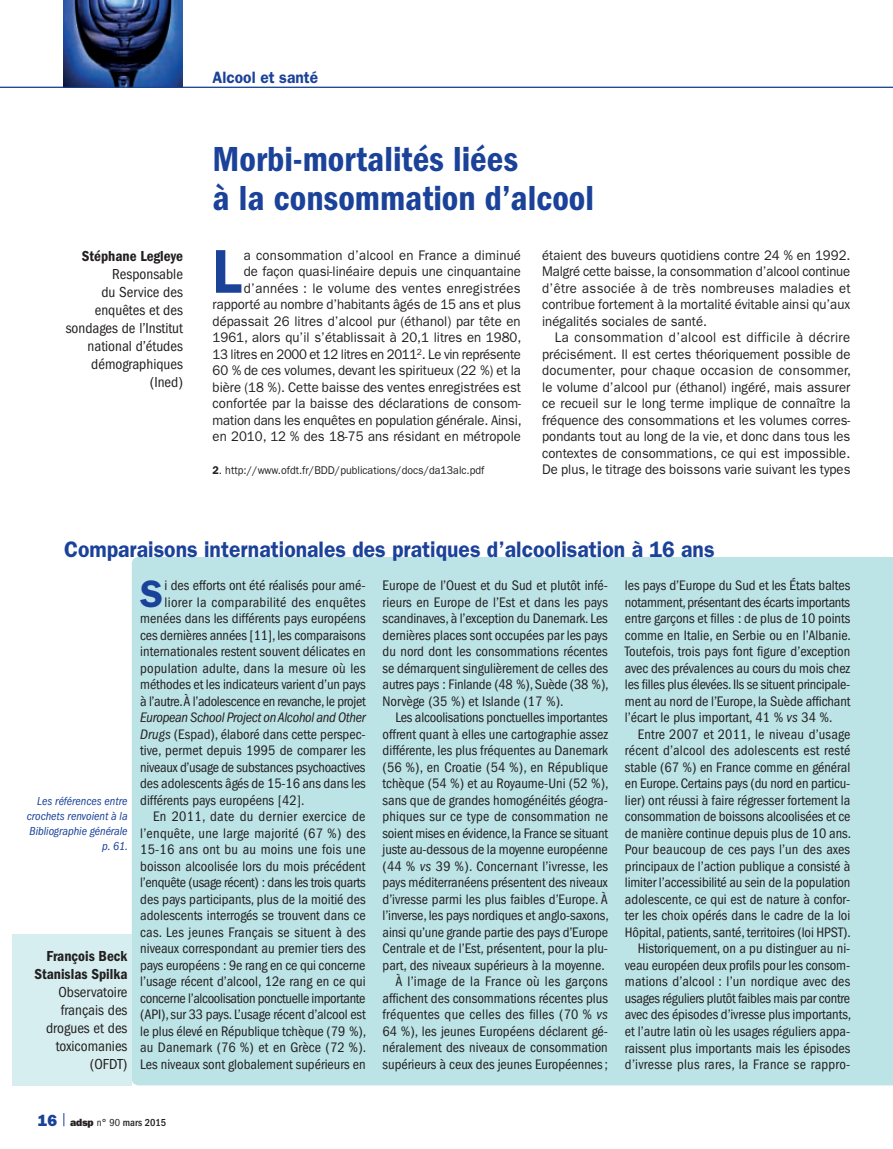
<style>
.page{position:relative;width:893px;height:1149px;background:#fff}
.page>*{position:absolute;margin:0;border:0;box-sizing:border-box;transform-origin:0 0}
.t1{font:600 62.1px "ITC Franklin Gothic Std";color:#1b4299;scale:.94 1}
.t2{font:600 38.25px "ITC Franklin Gothic Std";color:#1b4299}
.t3{font:36px/39px "ITC Franklin Gothic Std Dm Cd";color:#1b4299}
.t4{font:600 22.5px "ITC Franklin Gothic Std";color:#1b4299;scale:.94 1}
.t5{font:600 16.5px "ITC Franklin Gothic Std";color:#1b4299;scale:.94 1}
.t6{font:condensed 15px/18px "ITC Franklin Gothic Std";color:#231f20;text-align:right}
.t7{font:15px/18px "ITC Franklin Gothic Std Dm Cd";color:#231f20;text-align:right}
.t8{font:condensed 14.25px/16.5px "ITC Franklin Gothic Std";color:#231f20;text-align:justify}
.t9{font:13.95px/16.5px "ITC Franklin Gothic Std";color:#231f20;text-align:justify;scale:.94 1}
.t10{font:italic condensed 12px/15px "ITC Franklin Gothic Std";color:#1b4299;text-align:right}
.t11{font:11.25px "ITC Franklin Gothic Std";color:#231f20;scale:.94 1}
.t12{font:500 condensed 10.5px "ITC Franklin Gothic Std";color:#231f20}
.s1{font-weight:600}
.s2{font-style:italic}
.s3{font-family:"ITC Franklin Gothic Std Hvy";font-weight:400;font-stretch:normal;font-size:16.2px;color:#1b4299}
.s4{font-family:"ITC Franklin Gothic Std Hvy";font-weight:400;font-stretch:normal}
.s5{font-weight:400}
</style>
<div class="page">
<svg style="left:64px;top:1113px;width:1px;height:12px"></svg>
<img style="left:64px;top:0;width:119px;height:87px">
<hr style="left:0;top:87px;width:893px;height:1px;background:#1b4299">
<div style="left:132px;top:557px;width:761px;height:527px;background:#bce3e5"></div>
<div style="left:13px;top:933px;width:119px;height:152px;background:#d6eeef"></div>
<p class="t5" style="left:213px;top:68px;width:114px">Alcool et santé</p>
<p class="t7" style="left:82px;top:247px;width:103px">Stéphane Legleye</p>
<p class="t6" style="left:66px;top:265px;width:119px">Responsable<br>du Service des enquêtes et des sondages de l’Institut national d’études démographiques (Ined)</p>
<h3 class="t3" style="left:213px;top:140px;width:383px">Morbi-mortalités liées<br>à la consommation d’alcool</h3>
<p class="t9" style="left:213px;top:247px;width:330px;text-align:right">a consommation d’alcool en France a diminué<br>de façon quasi-linéaire depuis une cinquantaine d’années : le volume des ventes enregistrées rapporté au nombre d’habitants âgés de 15 ans et plus dépassait 26 litres d’alcool pur (éthanol) par tête en 1961, alors qu’il s’établissait à 20,1 litres en 1980, 13 litres en 2000 et 12 litres en 2011<sup>2</sup>. Le vin représente 60 % de ces volumes, devant les spiritueux (22 %) et la bière (18 %). Cette baisse des ventes enregistrées est confortée par la baisse des déclarations de consom&shy;mation dans les enquêtes en population générale. Ainsi, en 2010, 12 % des 18‑75 ans résidant en métropole</p>
<p class="t11" style="left:213px;top:464px;width:291px"><span class="s1">2</span>. http://www.ofdt.fr/BDD/publications/docs/da13alc.pdf</p>
<h1 class="t1" style="left:213px;top:234px;width:33px">L</h1>
<p class="t9" style="left:542px;top:247px;width:330px">étaient des buveurs quotidiens contre 24 % en 1992.<br>Malgré cette baisse, la consommation d’alcool continue d’être associée à de très nombreuses maladies et contribue fortement à la mortalité évitable ainsi qu’aux inégalités sociales de santé.</p>
<p class="t9" style="left:542px;top:329px;width:330px;text-indent:13px">La consommation d’alcool est difficile à décrire précisément. Il est certes théoriquement possible de documenter, pour chaque occasion de consommer, le volume d’alcool pur (éthanol) ingéré, mais assurer ce recueil sur le long terme implique de connaître la fréquence des consommations et les volumes corres&shy;pondants tout au long de la vie, et donc dans tous les contextes de consommations, ce qui est impossible.<br>De plus, le titrage des boissons varie suivant les types</p>
<h3 class="t4" style="left:64px;top:535px;width:693px">Comparaisons internationales des pratiques d’alcoolisation à 16 ans</h3>
<h2 class="t2" style="left:140px;top:570px;width:24px">S</h2>
<p class="t8" style="left:625px;top:577px;width:228px">les pays d’Europe du Sud et les États baltes notamment, présentant des écarts importants entre garçons et filles : de plus de 10 points comme en Italie, en Serbie ou en l’Albanie.<br>Toutefois, trois pays font figure d’exception avec des prévalences au cours du mois chez les filles plus élevées. Ils se situent principale&shy;ment au nord de l’Europe, la Suède affichant l’écart le plus important, 41 % <span class="s2">vs</span> 34 %.</p>
<p class="t8" style="left:625px;top:725px;width:228px;text-align:right">Entre 2007 et 2011, le niveau d’usage récent d’alcool des adolescents est resté stable (67 %) en France comme en général en Europe. Certains pays (du nord en particu&shy;lier) ont réussi à faire régresser fortement la consommation de boissons alcoolisées et ce de manière continue depuis plus de 10 ans.<br>Pour beaucoup de ces pays l’un des axes principaux de l’action publique a consisté à limiter l’accessibilité au sein de la population adolescente, ce qui est de nature à confor&shy;ter les choix opérés dans le cadre de la loi Hôpital, patients, santé, territoires (loi HPST).<br>Historiquement, on a pu distinguer au ni&shy;veau européen deux profils pour les consom&shy;mations d’alcool : l’un nordique avec des usages réguliers plutôt faibles mais par contre avec des épisodes d’ivresse plus importants, et l’autre latin où les usages réguliers appa&shy;raissent plus importants mais les épisodes d’ivresse plus rares, la France se rappro-</p>
<p class="t8" style="left:140px;top:577px;width:227px;text-align:right">i des efforts ont été réalisés pour amé&shy;liorer la comparabilité des enquêtes menées dans les différents pays européens ces dernières années [11], les comparaisons internationales restent souvent délicates en population adulte, dans la mesure où les méthodes et les indicateurs varient d’un pays à l’autre. À l’adolescence en revanche, le projet</p>
<p class="t8" style="left:140px;top:709px;width:227px"><span class="s2">European School Project on Alcohol and Other Drugs</span> (Espad), élaboré dans cette perspec&shy;tive, permet depuis 1995 de comparer les niveaux d’usage de substances psychoactives des adolescents âgés de 15‑16 ans dans les différents pays européens [42].</p>
<p class="t8" style="left:140px;top:808px;width:228px;text-indent:13px">En 2011, date du dernier exercice de l’enquête, une large majorité (67 %) des 15‑16 ans ont bu au moins une fois une boisson alcoolisée lors du mois précédent l’enquête (usage récent) : dans les trois quarts des pays participants, plus de la moitié des adolescents interrogés se trouvent dans ce cas. Les jeunes Français se situent à des niveaux correspondant au premier tiers des pays européens : 9e rang en ce qui concerne l’usage récent d’alcool, 12e rang en ce qui concerne l’alcoolisation ponctuelle importante (API), sur 33 pays. L’usage récent d’alcool est le plus élevé en République tchèque (79 %), au Danemark (76 %) et en Grèce (72 %).<br>Les niveaux sont globalement supérieurs en</p>
<p class="t8" style="left:383px;top:577px;width:228px">Europe de l’Ouest et du Sud et plutôt infé&shy;rieurs en Europe de l’Est et dans les pays scandinaves, à l’exception du Danemark. Les dernières places sont occupées par les pays du nord dont les consommations récentes se démarquent singulièrement de celles des autres pays : Finlande (48 %), Suède (38 %), Norvège (35 %) et Islande (17 %).</p>
<p class="t8" style="left:383px;top:709px;width:228px;text-align:right">Les alcoolisations ponctuelles importantes offrent quant à elles une cartographie assez différente, les plus fréquentes au Danemark (56 %), en Croatie (54 %), en République tchèque (54 %) et au Royaume-Uni (52 %), sans que de grandes homogénéités géogra&shy;phiques sur ce type de consommation ne soient mises en évidence, la France se situant juste au-dessous de la moyenne européenne (44 % <span class="s2">vs</span> 39 %). Concernant l’ivresse, les pays méditerranéens présentent des niveaux d’ivresse parmi les plus faibles d’Europe. À l’inverse, les pays nordiques et anglo-saxons, ainsi qu’une grande partie des pays d’Europe Centrale et de l’Est, présentent, pour la plu&shy;part, des niveaux supérieurs à la moyenne.<br>À l’image de la France où les garçons affichent des consommations récentes plus fréquentes que celles des filles (70 % <span class="s2">vs </span>64 %), les jeunes Européens déclarent gé&shy;néralement des niveaux de consommation supérieurs à ceux des jeunes Européennes;</p>
<p class="t10" style="left:27px;top:793px;width:103px">Les références entre crochets renvoient à la<br>Bibliographie générale p. 61.</p>
<p class="t7" style="left:34px;top:946px;width:95px">François Beck<br>Stanislas Spilka</p>
<p class="t6" style="left:46px;top:982px;width:83px">Observatoire français des drogues et des toxicomanies (OFDT)</p>
<p class="t12" style="left:38px;top:1115px;width:130px"><span class="s3">16</span> <span class="s4">adsp</span> <span class="s5">n° 90</span> mars 2015</p>
</div>
